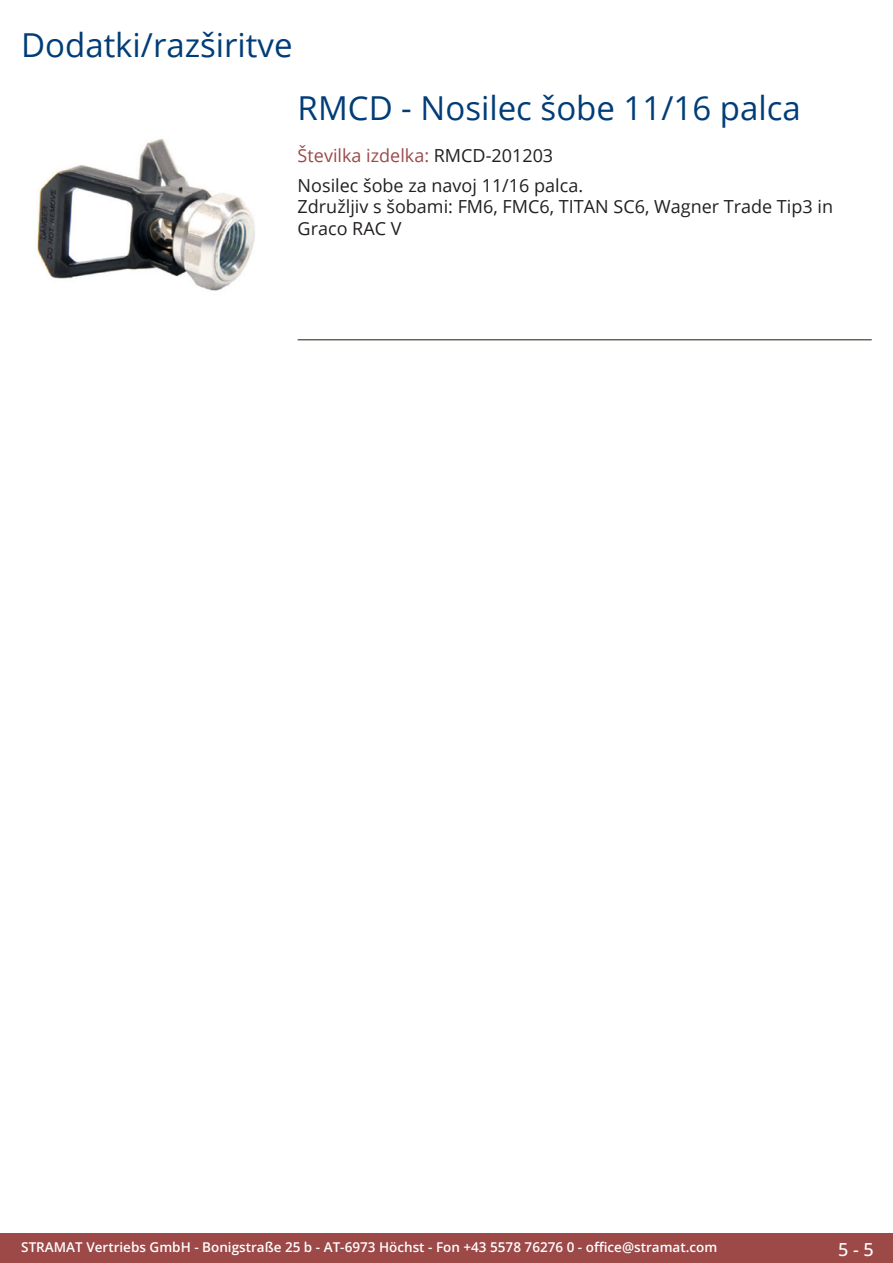
<style>
.page{position:relative;width:893px;height:1263px;background:#fff}
.page>*{position:absolute;margin:0;border:0;box-sizing:border-box;transform-origin:0 0}
.Produkttitel{font:33px "Open Sans";color:#003d78}
.RastTitel{font:33px "Open Sans";color:#003d78}
.Beschreibung_Text{font:18px/21.6px "Open Sans";color:#231f20}
.TechDaten_Überschrif{font:18px "Open Sans";color:#9c4948}
.t1{font:500 18px "Open Sans";color:#fff}
.t2{font:600 13.5px "Open Sans";color:#fff}
.s1{color:#231f20}
</style>
<div class="page">
<div style="left:0;top:1233px;width:893px;height:30px;background:#9c4948"></div>
<hr style="left:298px;top:340px;width:574px;height:1px;background:#201d08">
<img style="left:36px;top:139px;width:219px;height:152px">
<p class="RastTitel" style="left:21px;top:22px;width:273px">Dodatki/razširitve</p>
<p class="Produkttitel" style="left:298px;top:86px;width:505px">RMCD - Nosilec šobe 11/16 palca</p>
<p class="TechDaten_Überschrif" style="left:298px;top:143px;width:257px">Številka izdelka: <span class="s1">RMCD-201203</span></p>
<p class="Beschreibung_Text" style="left:298px;top:174px;width:537px">Nosilec šobe za navoj 11/16 palca.<br>Združljiv s šobami: FM6, FMC6, TITAN SC6, Wagner Trade Tip3 in<br>Graco RAC V</p>
<p class="t2" style="left:21px;top:1238px;width:698px">STRAMAT Vertriebs GmbH - Bonigstraße 25 b - AT-6973 Höchst - Fon +43 5578 76276 0 - office@stramat.com</p>
<p class="t1" style="left:838px;top:1237px;width:37px">5 - 5</p>
</div>
